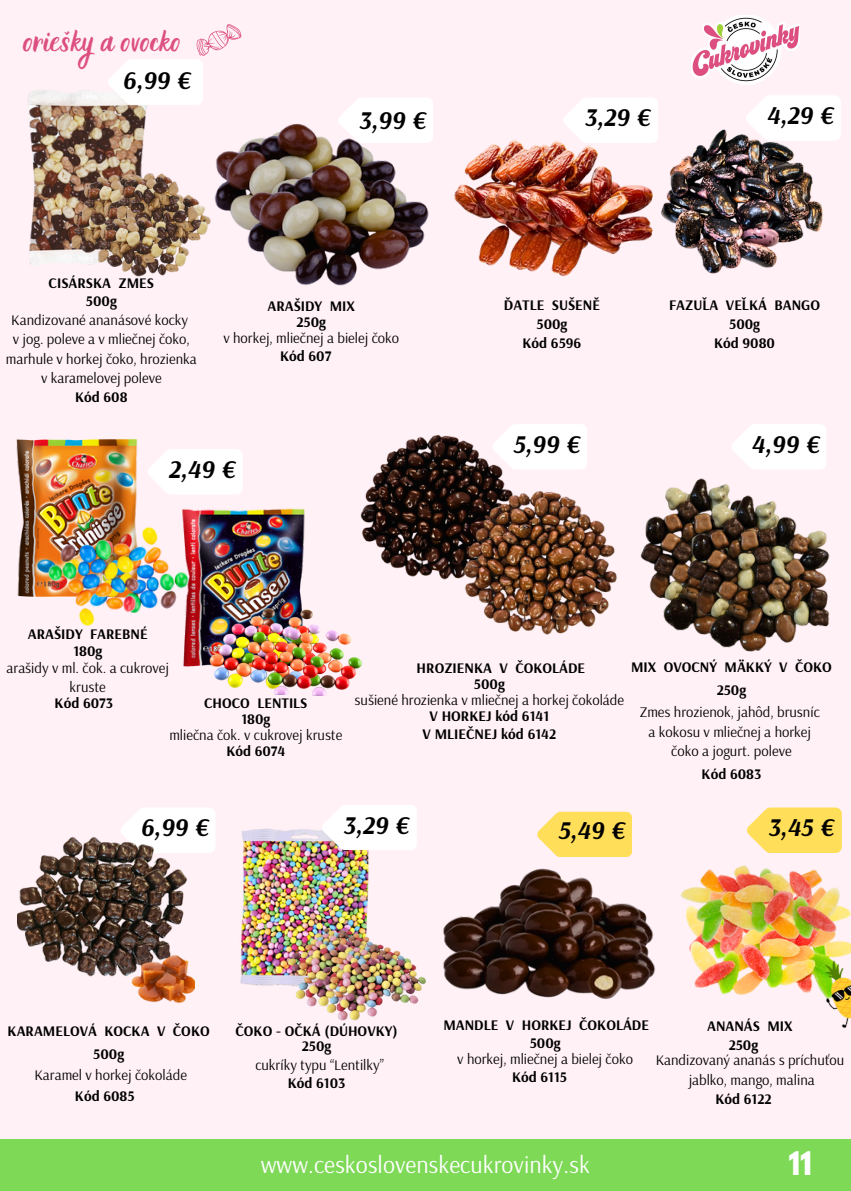
<style>
.page{position:relative;width:851px;height:1191px;background:#fff}
.page>*{position:absolute;margin:0;border:0;box-sizing:border-box;transform-origin:0 0}
.t1{font:700 29px "League Spartan";color:#fff}
.t2{font:italic 700 25.4px "Arsenal";color:#000}
.t3{font:24px "Arsenal";color:#fff}
.t4{font:24px "Holla";color:#dc4f80}
.t5{font:14.6px/19.4px "Arsenal";color:#000;text-align:center}
.t6{font:700 14.6px "Arsenal";color:#000}
</style>
<div class="page">
<div style="left:0;top:0;width:850px;height:1191px;background:#fff1f6"></div>
<div style="left:0;top:1140px;width:850px;height:51px;background:#7ed957"></div>
<img style="left:691px;top:16px;width:108px;height:69px">
<img style="left:28px;top:90px;width:146px;height:175px">
<img style="left:69px;top:164px;width:141px;height:113px">
<img style="left:640px;top:478px;width:90px;height:147px">
<svg style="left:732px;top:424px;width:94px;height:45px"></svg>
<img style="left:670px;top:490px;width:160px;height:162px">
<svg style="left:108px;top:24px;width:133px;height:80px"></svg>
<img style="left:182px;top:508px;width:123px;height:159px">
<img style="left:16px;top:439px;width:122px;height:158px">
<img style="left:79px;top:521px;width:126px;height:103px">
<img style="left:274px;top:630px;width:88px;height:65px">
<img style="left:31px;top:529px;width:126px;height:98px">
<img style="left:204px;top:597px;width:126px;height:97px">
<svg style="left:148px;top:449px;width:94px;height:45px"></svg>
<img style="left:210px;top:91px;width:103px;height:137px">
<svg style="left:339px;top:98px;width:94px;height:34px"></svg>
<img style="left:360px;top:435px;width:145px;height:145px">
<img style="left:453px;top:484px;width:164px;height:151px">
<svg style="left:492px;top:424px;width:95px;height:45px"></svg>
<img style="left:243px;top:132px;width:190px;height:154px">
<div style="left:125px;top:808px;width:90px;height:45px;background:#fff"></div>
<img style="left:17px;top:825px;width:177px;height:177px">
<img style="left:212px;top:812px;width:157px;height:174px">
<svg style="left:322px;top:805px;width:94px;height:45px"></svg>
<img style="left:278px;top:916px;width:91px;height:90px">
<img style="left:309px;top:930px;width:117px;height:91px">
<svg style="left:537px;top:812px;width:95px;height:45px"></svg>
<img style="left:443px;top:868px;width:213px;height:131px">
<img style="left:692px;top:907px;width:158px;height:120px">
<svg style="left:747px;top:808px;width:94px;height:38px"></svg>
<img style="left:680px;top:846px;width:163px;height:111px">
<div style="left:566px;top:98px;width:91px;height:41px;background:#fff"></div>
<img style="left:454px;top:116px;width:157px;height:145px">
<img style="left:480px;top:139px;width:168px;height:138px">
<svg style="left:747px;top:96px;width:93px;height:44px"></svg>
<img style="left:648px;top:117px;width:181px;height:157px">
<h1 class="t4" style="left:23px;top:28px;width:159px">oriešky a ovocko</h1>
<h4 class="t2" style="left:123px;top:64px;width:69px">6,99 €</h4>
<h3 class="t2" style="left:358px;top:103px;width:69px">3,99 €</h3>
<p class="t6" style="left:49px;top:273px;width:107px">CISÁRSKA ZMES</p>
<h3 class="t6" style="left:86px;top:292px;width:32px">500g</h3>
<p class="t5" style="left:11px;top:310px;width:178px">Kandizované ananásové kocky</p>
<p class="t5" style="left:13px;top:329px;width:178px">v jog. poleve a v mliečnej čoko,</p>
<h1 class="t5" style="left:6px;top:349px;width:192px">marhule v horkej čoko, hrozienka</h1>
<p class="t5" style="left:41px;top:368px;width:122px">v karamelovej poleve</p>
<p class="t6" style="left:75px;top:387px;width:54px">Kód 608</p>
<p class="t6" style="left:267px;top:297px;width:89px">ARAŠIDY MIX</p>
<h3 class="t6" style="left:296px;top:313px;width:31px">250g</h3>
<h4 class="t6" style="left:280px;top:347px;width:53px">Kód 607</h4>
<h4 class="t5" style="left:223px;top:328px;width:177px">v horkej, mliečnej a bielej čoko</h4>
<p class="t2" style="left:168px;top:452px;width:69px">2,49 €</p>
<h4 class="t6" style="left:28px;top:625px;width:121px">ARAŠIDY FAREBNÉ</h4>
<p class="t2" style="left:584px;top:101px;width:67px">3,29 €</p>
<p class="t2" style="left:766px;top:99px;width:69px">4,29 €</p>
<h3 class="t6" style="left:504px;top:296px;width:98px">ĎATLE SUŠENĚ</h3>
<p class="t6" style="left:522px;top:334px;width:60px">Kód 6596</p>
<p class="t6" style="left:536px;top:315px;width:32px">500g</p>
<h4 class="t6" style="left:669px;top:296px;width:152px">FAZUĽA VEĽKÁ BANGO</h4>
<h4 class="t6" style="left:714px;top:334px;width:62px">Kód 9080</h4>
<h4 class="t6" style="left:729px;top:315px;width:32px">500g</h4>
<p class="t2" style="left:512px;top:427px;width:69px">5,99 €</p>
<p class="t2" style="left:751px;top:427px;width:70px">4,99 €</p>
<p class="t6" style="left:73px;top:641px;width:30px">180g</p>
<p class="t5" style="left:7px;top:658px;width:164px">arašidy v ml. čok. a cukrovej kruste</p>
<h1 class="t6" style="left:55px;top:694px;width:60px">Kód 6073</h1>
<h4 class="t6" style="left:204px;top:694px;width:105px">CHOCO LENTILS</h4>
<p class="t6" style="left:241px;top:710px;width:30px">180g</p>
<p class="t6" style="left:226px;top:742px;width:60px">Kód 6074</p>
<h1 class="t5" style="left:169px;top:725px;width:174px">mliečna čok. v cukrovej kruste</h1>
<h4 class="t6" style="left:416px;top:658px;width:170px">HROZIENKA V ČOKOLÁDE</h4>
<h4 class="t6" style="left:474px;top:674px;width:32px">500g</h4>
<p class="t6" style="left:429px;top:706px;width:121px">V HORKEJ kód 6141</p>
<h1 class="t5" style="left:354px;top:690px;width:271px">sušiené hrozienka v mliečnej a horkej čokoláde</h1>
<h1 class="t6" style="left:422px;top:724px;width:135px">V MLIEČNEJ kód 6142</h1>
<h2 class="t6" style="left:631px;top:657px;width:202px">MIX OVOCNÝ MÄKKÝ V ČOKO</h2>
<h4 class="t6" style="left:716px;top:680px;width:31px">250g</h4>
<p class="t5" style="left:639px;top:702px;width:182px">Zmes hrozienok, jahôd, brusníc</p>
<p class="t5" style="left:648px;top:722px;width:164px">a kokosu v mliečnej a horkej</p>
<p class="t5" style="left:671px;top:741px;width:122px">čoko a jogurt. poleve</p>
<h3 class="t6" style="left:701px;top:764px;width:61px">Kód 6083</h3>
<p class="t2" style="left:140px;top:811px;width:70px">6,99 €</p>
<p class="t2" style="left:343px;top:808px;width:67px">3,29 €</p>
<h3 class="t2" style="left:557px;top:813px;width:69px">5,49 €</h3>
<h4 class="t2" style="left:767px;top:811px;width:68px">3,45 €</h4>
<p class="t6" style="left:8px;top:1021px;width:203px">KARAMELOVÁ KOCKA V ČOKO</p>
<p class="t5" style="left:34px;top:1064px;width:154px">Karamel v horkej čokoláde</p>
<p class="t6" style="left:75px;top:1086px;width:61px">Kód 6085</p>
<h1 class="t6" style="left:93px;top:1044px;width:32px">500g</h1>
<p class="t6" style="left:235px;top:1021px;width:164px">ČOKO - OČKÁ (DÚHOVKY)</p>
<p class="t5" style="left:255px;top:1055px;width:130px">cukríky typu “Lentilky”</p>
<p class="t6" style="left:288px;top:1073px;width:59px">Kód 6103</p>
<p class="t6" style="left:302px;top:1037px;width:31px">250g</p>
<p class="t6" style="left:443px;top:1015px;width:207px">MANDLE V HORKEJ ČOKOLÁDE</p>
<p class="t6" style="left:529px;top:1033px;width:32px">500g</p>
<h3 class="t6" style="left:512px;top:1067px;width:56px">Kód 6115</h3>
<h4 class="t5" style="left:457px;top:1048px;width:177px">v horkej, mliečnej a bielej čoko</h4>
<p class="t6" style="left:707px;top:1016px;width:87px">ANANÁS MIX</p>
<h3 class="t6" style="left:728px;top:1035px;width:31px">250g</h3>
<h4 class="t5" style="left:655px;top:1050px;width:190px">Kandizovaný ananás s príchuťou</h4>
<h4 class="t5" style="left:688px;top:1069px;width:128px">jablko, mango, malina</h4>
<p class="t6" style="left:715px;top:1089px;width:58px">Kód 6122</p>
<p class="t3" style="left:261px;top:1149px;width:330px">www.ceskoslovenskecukrovinky.sk</p>
<p class="t1" style="left:788px;top:1149px;width:25px">11</p>
</div>
